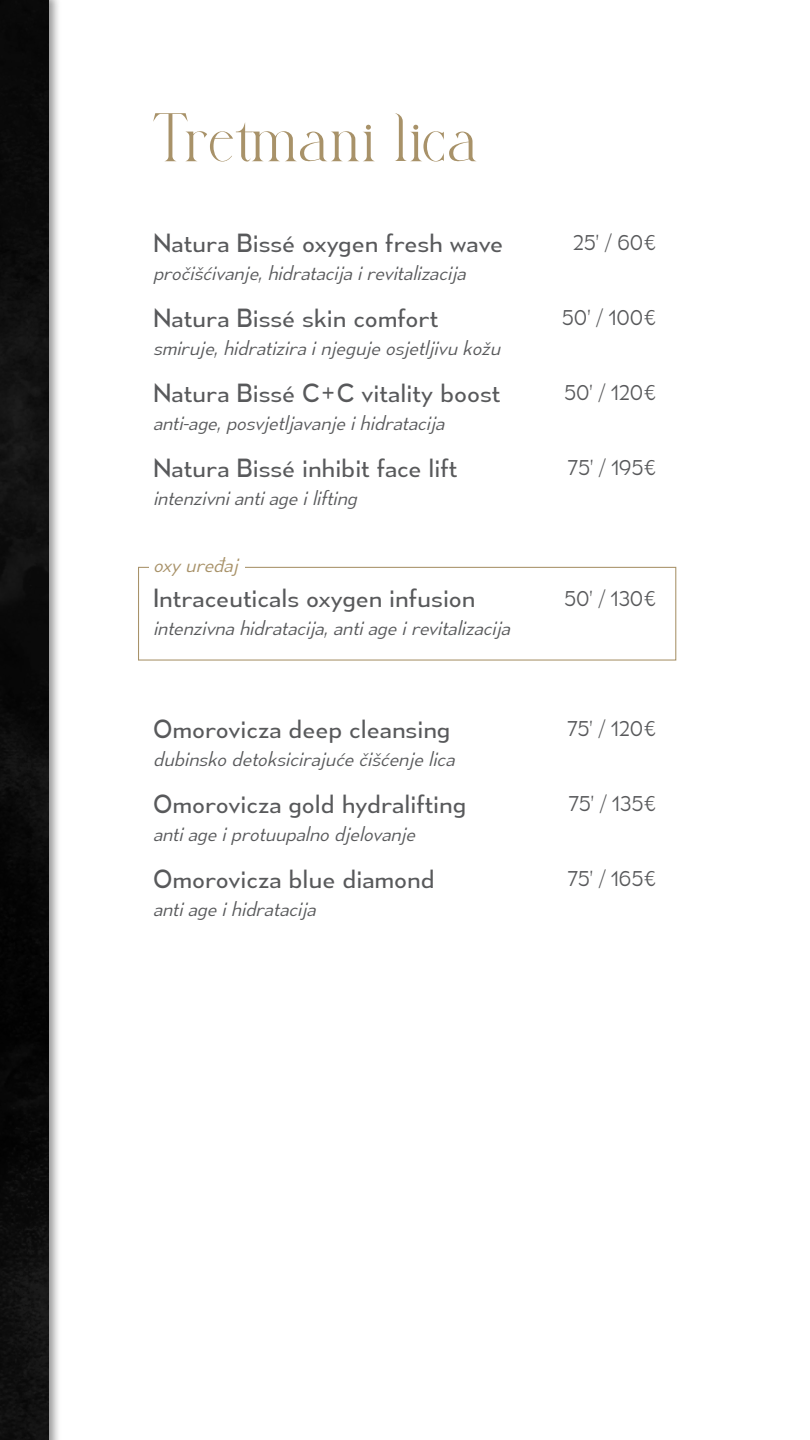
<style>
.page{position:relative;width:810px;height:1440px;background:#fff}
.page>*{position:absolute;margin:0;border:0;box-sizing:border-box;transform-origin:0 0}
.t1{font:55.5px "Balona";color:#a89269}
.t2{font:24px "Mesmerize Bk";color:#58595b}
.t3{font:italic 19.5px "Mesmerize Lt";color:#58595b}
.t4{font:19.5px "Mesmerize Lt";color:#58595b}
.t5{font:italic 19.5px "Mesmerize Lt";color:#a89269}
</style>
<div class="page">
<div style="left:0;top:0;width:62px;height:1440px;background:#000;opacity:.42"></div>
<img style="left:0;top:0;width:49px;height:1440px">
<div style="left:138px;top:567px;width:538px;height:94px;border:1px solid #a89269"></div>
<div style="left:149px;top:565px;width:95px;height:5px;background:#fff"></div>
<h1 class="t1" style="left:153px;top:99px;width:328px">Tretmani lica</h1>
<p class="t2" style="left:153px;top:228px;width:352px">Natura Bissé oxygen fresh wave</p>
<p class="t3" style="left:153px;top:260px;width:314px">pročišćivanje, hidratacija i revitalizacija</p>
<p class="t2" style="left:153px;top:303px;width:287px">Natura Bissé skin comfort</p>
<p class="t3" style="left:153px;top:335px;width:349px">smiruje, hidratizira i njeguje osjetljivu kožu</p>
<p class="t2" style="left:153px;top:378px;width:349px">Natura Bissé C+C vitality boost</p>
<p class="t3" style="left:153px;top:410px;width:293px">anti-age, posvjetljavanje i hidratacija</p>
<p class="t2" style="left:153px;top:453px;width:306px">Natura Bissé inhibit face lift</p>
<p class="t3" style="left:153px;top:485px;width:205px">intenzivni anti age i lifting</p>
<p class="t5" style="left:153px;top:553px;width:86px">oxy uređaj</p>
<p class="t2" style="left:153px;top:584px;width:324px">Intraceuticals oxygen infusion</p>
<p class="t3" style="left:153px;top:616px;width:358px">intenzivna hidratacija, anti age i revitalizacija</p>
<p class="t2" style="left:153px;top:714px;width:299px">Omorovicza deep cleansing</p>
<p class="t3" style="left:153px;top:746px;width:303px">dubinsko detoksicirajuće čišćenje lica</p>
<p class="t2" style="left:153px;top:789px;width:315px">Omorovicza gold hydralifting</p>
<p class="t3" style="left:153px;top:821px;width:264px">anti age i protuupalno djelovanje</p>
<p class="t2" style="left:153px;top:864px;width:283px">Omorovicza blue diamond</p>
<p class="t3" style="left:153px;top:896px;width:164px">anti age i hidratacija</p>
<p class="t4" style="left:573px;top:231px;width:86px">25’ / 60€</p>
<p class="t4" style="left:562px;top:306px;width:96px">50’ / 100€</p>
<p class="t4" style="left:564px;top:381px;width:94px">50’ / 120€</p>
<p class="t4" style="left:568px;top:456px;width:90px">75’ / 195€</p>
<p class="t4" style="left:564px;top:586px;width:94px">50’ / 130€</p>
<p class="t4" style="left:568px;top:717px;width:91px">75’ / 120€</p>
<p class="t4" style="left:569px;top:792px;width:90px">75’ / 135€</p>
<p class="t4" style="left:568px;top:867px;width:91px">75’ / 165€</p>
</div>
